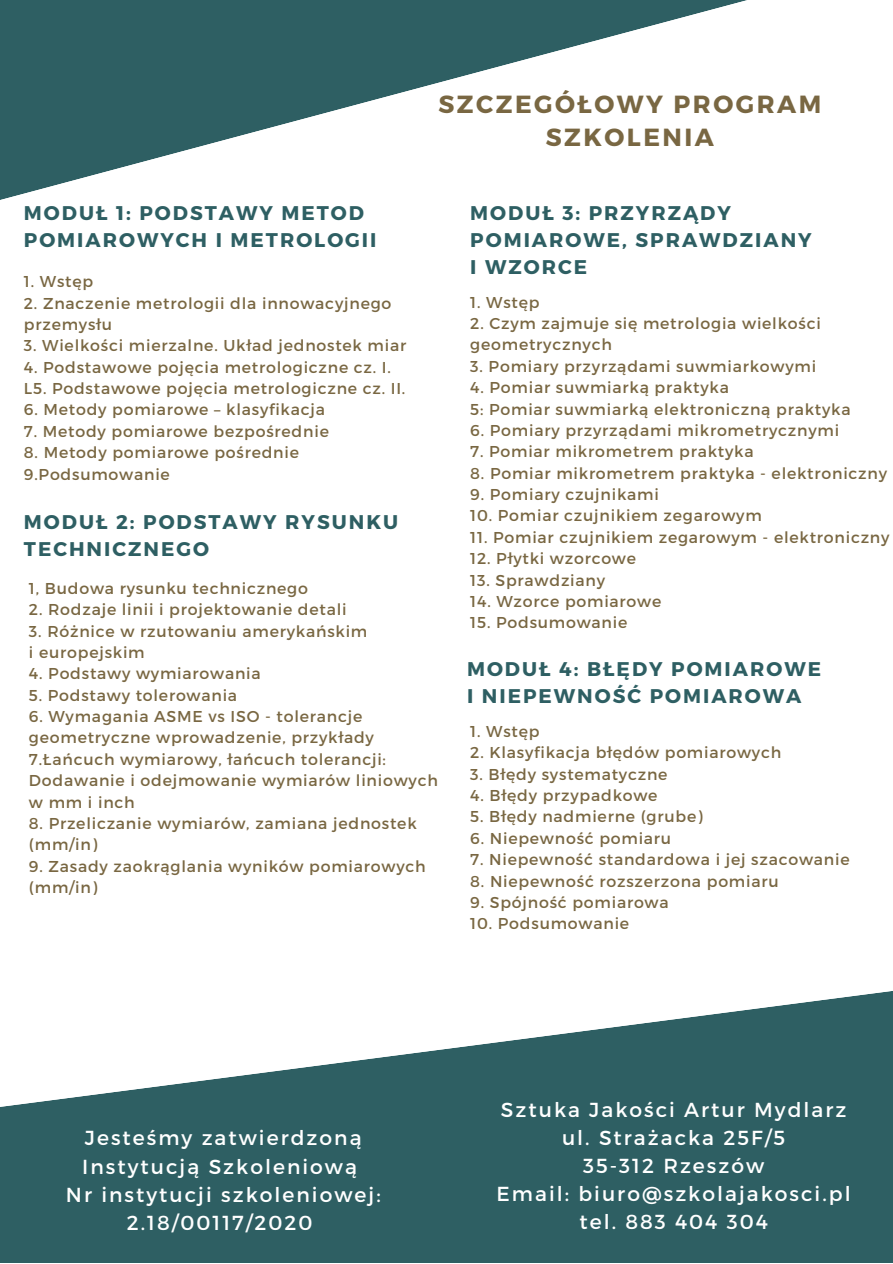
<style>
.page{position:relative;width:893px;height:1264px;background:#fff}
.page>*{position:absolute;margin:0;border:0;box-sizing:border-box;transform-origin:0 0}
.t1{font:700 24.75px/33.5px "Montserrat";letter-spacing:.1em;color:#796742;text-align:center}
.t2{font:20.25px/28px "Montserrat";letter-spacing:.1em;color:#fff}
.t3{font:700 19.8px/27px "Montserrat";letter-spacing:.1em;color:#2e5f63}
.t4{font:15.75px/21.3px "Montserrat";letter-spacing:.05em;color:#796742}
</style>
<div class="page">
<svg style="left:0;top:991px;width:892px;height:271px;fill:#2e5f63"></svg>
<svg style="left:0;top:0;width:747px;height:200px"></svg>
<p class="t1" style="left:438px;top:86px;width:384px">SZCZEGÓŁOWY PROGRAM<br>SZKOLENIA</p>
<p class="t3" style="left:24px;top:199px;width:354px">MODUŁ 1: PODSTAWY METOD<br>POMIAROWYCH I METROLOGII</p>
<p class="t4" style="left:24px;top:270px;width:71px">1. Wstęp</p>
<p class="t4" style="left:24px;top:291px;width:369px">2. Znaczenie metrologii dla innowacyjnego przemysłu</p>
<p class="t4" style="left:24px;top:334px;width:384px">3. Wielkości mierzalne. Układ jednostek miar</p>
<p class="t4" style="left:24px;top:356px;width:368px">4. Podstawowe pojęcia metrologiczne cz. I.</p>
<p class="t4" style="left:24px;top:377px;width:383px">L5. Podstawowe pojęcia metrologiczne cz. II.</p>
<p class="t4" style="left:24px;top:398px;width:302px">6. Metody pomiarowe – klasyfikacja</p>
<p class="t4" style="left:24px;top:420px;width:306px">7. Metody pomiarowe bezpośrednie</p>
<p class="t4" style="left:24px;top:441px;width:276px">8. Metody pomiarowe pośrednie</p>
<p class="t4" style="left:24px;top:462px;width:147px">9.Podsumowanie</p>
<p class="t3" style="left:24px;top:507px;width:375px">MODUŁ 2: PODSTAWY RYSUNKU<br>TECHNICZNEGO</p>
<p class="t4" style="left:29px;top:577px;width:280px">1, Budowa rysunku technicznego</p>
<p class="t4" style="left:29px;top:598px;width:319px">2. Rodzaje linii i projektowanie detali</p>
<p class="t4" style="left:29px;top:619px;width:340px">3. Różnice w rzutowaniu amerykańskim</p>
<p class="t4" style="left:29px;top:641px;width:117px">i europejskim</p>
<p class="t4" style="left:29px;top:662px;width:233px">4. Podstawy wymiarowania</p>
<p class="t4" style="left:29px;top:683px;width:210px">5. Podstawy tolerowania</p>
<p class="t4" style="left:29px;top:705px;width:346px">6. Wymagania ASME vs ISO - tolerancje geometryczne wprowadzenie, przykłady</p>
<p class="t4" style="left:29px;top:747px;width:410px">7.Łańcuch wymiarowy, łańcuch tolerancji:<br>Dodawanie i odejmowanie wymiarów liniowych w mm i inch</p>
<p class="t4" style="left:29px;top:812px;width:389px">8. Przeliczanie wymiarów, zamiana jednostek (mm/in)</p>
<p class="t4" style="left:29px;top:854px;width:398px">9. Zasady zaokrąglania wyników pomiarowych (mm/in)</p>
<p class="t3" style="left:470px;top:199px;width:343px">MODUŁ 3: PRZYRZĄDY<br>POMIAROWE, SPRAWDZIANY</p>
<p class="t3" style="left:470px;top:253px;width:118px">I WZORCE</p>
<p class="t4" style="left:470px;top:291px;width:71px">1. Wstęp</p>
<p class="t4" style="left:470px;top:312px;width:352px">2. Czym zajmuje się metrologia wielkości geometrycznych</p>
<p class="t4" style="left:470px;top:355px;width:347px">3. Pomiary przyrządami suwmiarkowymi</p>
<p class="t4" style="left:470px;top:376px;width:260px">4. Pomiar suwmiarką praktyka</p>
<p class="t4" style="left:470px;top:397px;width:382px">5: Pomiar suwmiarką elektroniczną praktyka</p>
<p class="t4" style="left:470px;top:419px;width:370px">6. Pomiary przyrządami mikrometrycznymi</p>
<p class="t4" style="left:470px;top:440px;width:285px">7. Pomiar mikrometrem praktyka</p>
<p class="t4" style="left:470px;top:461px;width:418px">8. Pomiar mikrometrem praktyka - elektroniczny</p>
<p class="t4" style="left:470px;top:483px;width:190px">9. Pomiary czujnikami</p>
<p class="t4" style="left:470px;top:504px;width:293px">10. Pomiar czujnikiem zegarowym</p>
<p class="t4" style="left:470px;top:525px;width:420px">11. Pomiar czujnikiem zegarowym - elektroniczny</p>
<p class="t4" style="left:470px;top:547px;width:167px">12. Płytki wzorcowe</p>
<p class="t4" style="left:470px;top:568px;width:136px">13. Sprawdziany</p>
<p class="t4" style="left:470px;top:590px;width:192px">14. Wzorce pomiarowe</p>
<p class="t4" style="left:470px;top:611px;width:158px">15. Podsumowanie</p>
<p class="t3" style="left:467px;top:655px;width:355px">MODUŁ 4: BŁĘDY POMIAROWE</p>
<p class="t3" style="left:467px;top:682px;width:336px">I NIEPEWNOŚĆ POMIAROWA</p>
<p class="t4" style="left:470px;top:720px;width:71px">1. Wstęp</p>
<p class="t4" style="left:470px;top:741px;width:312px">2. Klasyfikacja błędów pomiarowych</p>
<p class="t4" style="left:470px;top:762px;width:199px">3. Błędy systematyczne</p>
<p class="t4" style="left:470px;top:784px;width:189px">4. Błędy przypadkowe</p>
<p class="t4" style="left:470px;top:805px;width:234px">5. Błędy nadmierne (grube)</p>
<p class="t4" style="left:470px;top:826px;width:202px">6. Niepewność pomiaru</p>
<p class="t4" style="left:470px;top:848px;width:381px">7. Niepewność standardowa i jej szacowanie</p>
<p class="t4" style="left:470px;top:869px;width:310px">8. Niepewność rozszerzona pomiaru</p>
<p class="t4" style="left:470px;top:890px;width:200px">9. Spójność pomiarowa</p>
<p class="t4" style="left:470px;top:912px;width:160px">10. Podsumowanie</p>
<p class="t2" style="left:82px;top:1123px;width:281px">Jesteśmy zatwierdzoną<br>Instytucją Szkoleniową</p>
<p class="t2" style="left:66px;top:1179px;width:316px;text-align:center">Nr instytucji szkoleniowej:<br>2.18/00117/2020</p>
<p class="t2" style="left:501px;top:1094px;width:347px">Sztuka Jakości Artur Mydlarz</p>
<p class="t2" style="left:562px;top:1122px;width:225px">ul. Strażacka 25F/5</p>
<p class="t2" style="left:583px;top:1150px;width:183px">35-312 Rzeszów</p>
<p class="t2" style="left:496px;top:1179px;width:355px">Email: biuro@szkolajakosci.pl</p>
<p class="t2" style="left:579px;top:1207px;width:190px">tel. 883 404 304</p>
</div>
